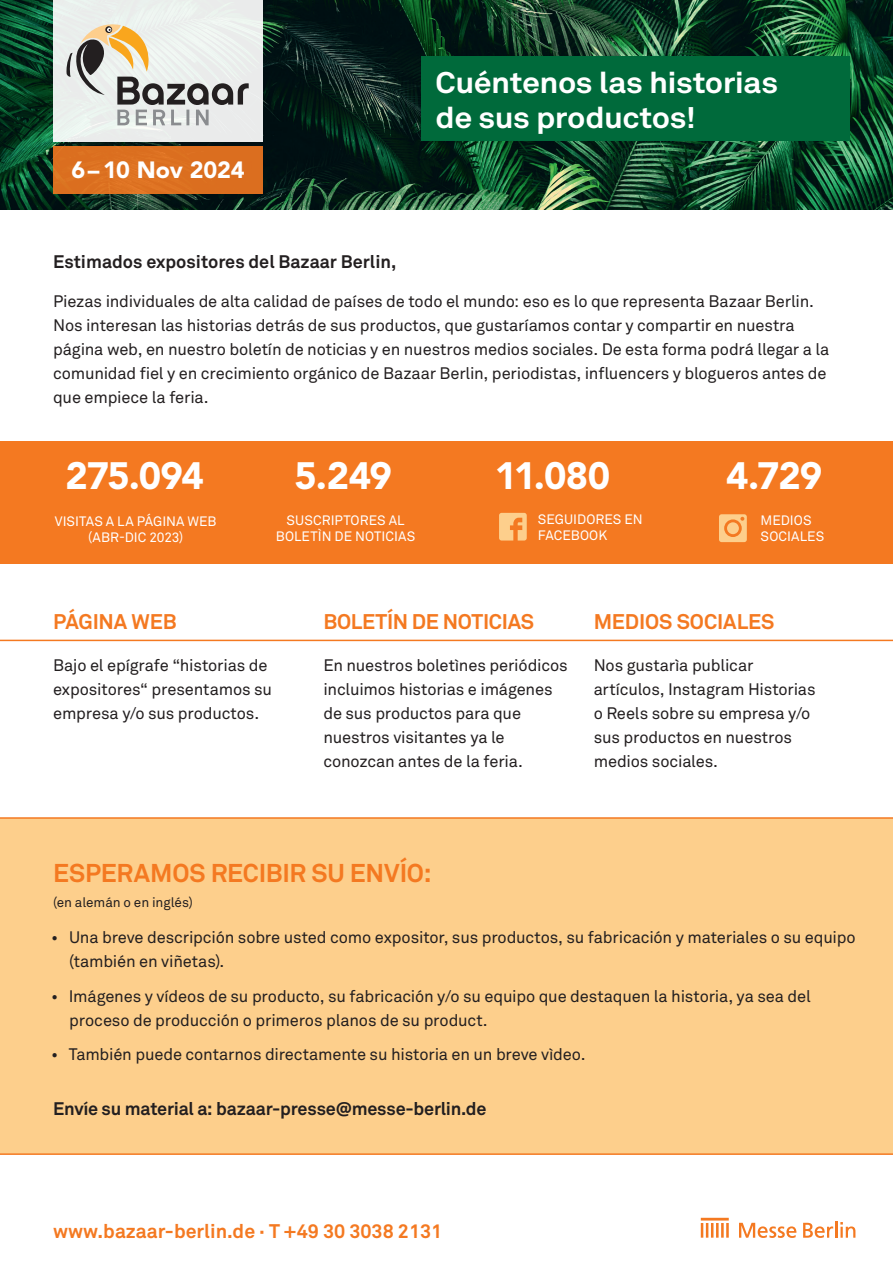
<style>
.page{position:relative;width:893px;height:1263px;background:#fff}
.page>*{position:absolute;margin:0;border:0;box-sizing:border-box;transform-origin:0 0}
.Absatzformat_2{font:900 37.8px "Avenir LT Std";letter-spacing:-.03em;color:#fff}
.t1{font:700 29.55px/35.4px "Akkurat Std";letter-spacing:-.015em;color:#fff;scale:1.09 1}
.Absatzformat_2-2{font:700 25.5px "Akkurat Std";letter-spacing:-.01em;color:#f47921}
.t2{font:900 23.4px "Avenir LT Std";letter-spacing:-.01em;color:#fff}
.Absatzformat_2-3{font:700 21px "Akkurat Std";letter-spacing:-.01em;color:#f47921}
.t3{font:700 19.5px "Akkurat Std";color:#f47921}
.Absatzformat_2-4{font:700 18px "Akkurat Std";letter-spacing:-.005em;color:#231f20}
.Absatzformat_2-5{font:16.5px/24px "Akkurat Std";letter-spacing:-.01em;color:#231f20}
.Absatzformat_2-6{font:13.5px/16.2px "Akkurat Std";color:#fff;text-align:center}
.Absatzformat_2-7{font:13.5px "Akkurat Std";letter-spacing:-.005em;color:#231f20}
</style>
<div class="page">
<div style="left:0;top:818px;width:893px;height:335px;background:#fdcf8c"></div>
<img style="left:0;top:0;width:893px;height:209px">
<svg style="left:803px;top:1222px;width:52px;height:16px"></svg>
<svg style="left:739px;top:1223px;width:57px;height:15px"></svg>
<hr style="left:701px;top:1218px;width:28px;height:2px;background:#f47921">
<svg style="left:701px;top:1223px;width:12px;height:15px"></svg>
<hr style="left:716px;top:1223px;width:3px;height:15px;background:#f47921">
<hr style="left:721px;top:1223px;width:3px;height:15px;background:#f47921">
<hr style="left:726px;top:1223px;width:3px;height:15px;background:#f47921">
<div style="left:53px;top:146px;width:210px;height:47px;background:#db6e1f"></div>
<div style="left:53px;top:0;width:210px;height:142px;background:#eaedeb"></div>
<svg style="left:66px;top:20px;width:183px;height:105px"></svg>
<hr style="left:0;top:817px;width:893px;height:2px;background:#f47921">
<hr style="left:0;top:1153px;width:893px;height:2px;background:#f47921">
<hr style="left:0;top:640px;width:893px;height:1px;background:#f47921">
<div style="left:421px;top:56px;width:429px;height:85px;background:#006a3b"></div>
<div style="left:0;top:441px;width:893px;height:123px;background:#f47921"></div>
<svg style="left:719px;top:514px;width:28px;height:28px"></svg>
<svg style="left:499px;top:513px;width:28px;height:27px"></svg>
<p class="t2" style="left:71px;top:155px;width:175px">6 – 10 Nov 2024</p>
<p class="Absatzformat_2-4" style="left:53px;top:250px;width:345px">Estimados expositores del Bazaar Berlin,</p>
<p class="t1" style="left:436px;top:64px;width:316px">Cuéntenos las historias de sus productos!</p>
<p class="Absatzformat_2-5" style="left:53px;top:289px;width:762px">Piezas individuales de alta calidad de países de todo el mundo: eso es lo que representa Bazaar Berlin.</p>
<p class="Absatzformat_2-5" style="left:53px;top:313px;width:743px">Nos interesan las historias detrás de sus productos, que gustaríamos contar y compartir en nuestra</p>
<p class="Absatzformat_2-5" style="left:53px;top:337px;width:778px">página web, en nuestro boletín de noticias y en nuestros medios sociales. De esta forma podrá llegar a la comunidad fiel y en crecimiento orgánico de Bazaar Berlin, periodistas, influencers y blogueros antes de que empiece la feria.</p>
<p class="Absatzformat_2" style="left:65px;top:453px;width:140px">275.094</p>
<p class="Absatzformat_2" style="left:295px;top:453px;width:99px">5.249</p>
<p class="Absatzformat_2" style="left:495px;top:453px;width:117px">11.080</p>
<p class="Absatzformat_2" style="left:726px;top:453px;width:98px">4.729</p>
<p class="Absatzformat_2-6" style="left:55px;top:513px;width:163px">VISITAS A LA PÁGINA WEB (ABR-DIC 2023)</p>
<p class="Absatzformat_2-6" style="left:287px;top:512px;width:119px">SUSCRIPTORES AL</p>
<p class="Absatzformat_2-6" style="left:276px;top:529px;width:141px">BOLETÌN DE NOTICIAS</p>
<p class="Absatzformat_2-6" style="left:538px;top:511px;width:106px;text-align:left">SEGUIDORES EN<br>FACEBOOK</p>
<p class="Absatzformat_2-6" style="left:761px;top:512px;width:53px">MEDIOS</p>
<p class="Absatzformat_2-6" style="left:761px;top:528px;width:65px">SOCIALES</p>
<p class="Absatzformat_2-3" style="left:53px;top:609px;width:125px">PÁGINA WEB</p>
<p class="Absatzformat_2-5" style="left:53px;top:654px;width:220px">Bajo el epígrafe “historias de expositores“ presentamos su empresa y/o sus productos.</p>
<p class="Absatzformat_2-3" style="left:324px;top:609px;width:212px">BOLETÍN DE NOTICIAS</p>
<p class="Absatzformat_2-5" style="left:323px;top:654px;width:246px">En nuestros boletìnes periódicos</p>
<p class="Absatzformat_2-5" style="left:323px;top:678px;width:231px">incluimos historias e imágenes de sus productos para que nuestros visitantes ya le conozcan antes de la feria.</p>
<p class="Absatzformat_2-3" style="left:594px;top:609px;width:182px">MEDIOS SOCIALES</p>
<p class="Absatzformat_2-5" style="left:594px;top:654px;width:161px">Nos gustarìa publicar</p>
<p class="Absatzformat_2-5" style="left:594px;top:678px;width:223px">artículos, Instagram Historias o Reels sobre su empresa y/o sus productos en nuestros medios sociales.</p>
<p class="Absatzformat_2-2" style="left:53px;top:857px;width:380px">ESPERAMOS RECIBIR SU ENVÍO:</p>
<p class="Absatzformat_2-7" style="left:53px;top:895px;width:141px">(en alemán o en inglés)</p>
<p class="Absatzformat_2-5" style="left:51px;top:925px;width:806px">• Una breve descripción sobre usted como expositor, sus productos, su fabricación y materiales o su equipo</p>
<p class="Absatzformat_2-5" style="left:69px;top:949px;width:157px">(también en viñetas).</p>
<p class="Absatzformat_2-5" style="left:51px;top:984px;width:761px">• Imágenes y vídeos de su producto, su fabricación y/o su equipo que destaquen la historia, ya sea del</p>
<p class="Absatzformat_2-5" style="left:69px;top:1008px;width:420px">proceso de producción o primeros planos de su product.</p>
<p class="Absatzformat_2-5" style="left:51px;top:1042px;width:536px">• También puede contarnos directamente su historia en un breve vìdeo.</p>
<p class="Absatzformat_2-4" style="left:53px;top:1098px;width:435px">Envíe su material a: bazaar-presse@messe-berlin.de</p>
<p class="t3" style="left:53px;top:1219px;width:391px">www.bazaar-berlin.de · T +49 30 3038 2131</p>
</div>
